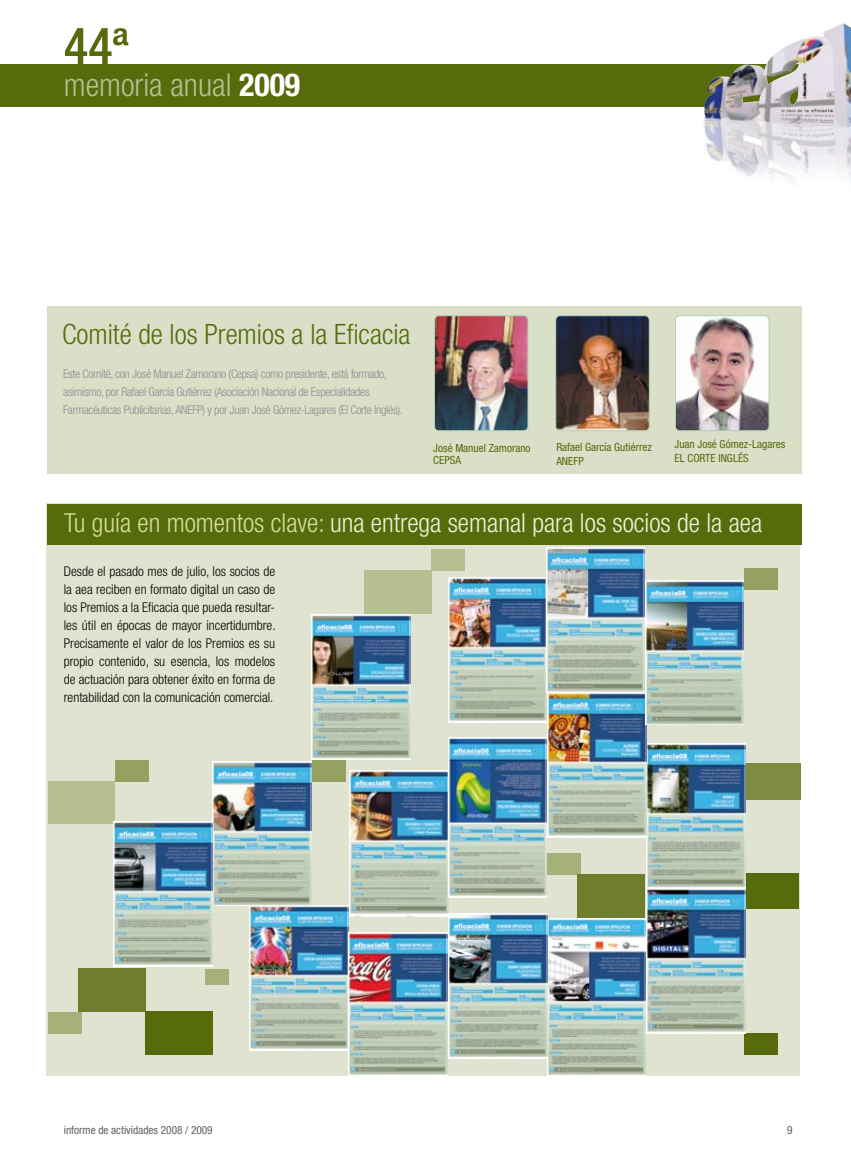
<style>
.page{position:relative;width:851px;height:1170px;background:#fff}
.page>*{position:absolute;margin:0;border:0;box-sizing:border-box;transform-origin:0 0}
.t1{font:500 condensed 50.85px "Helvetica Neue LT Std";color:#576b0d}
.t2{font:300 condensed 31.8px "Helvetica Neue LT Std";color:#b7c093}
.t3{font:300 condensed 28.05px "Helvetica Neue LT Std";color:#576b0d}
.t4{font:300 condensed 26.25px "Helvetica Neue LT Std";color:#eef2d9}
.t5{font:300 condensed 13.5px/18px "Helvetica Neue LT Std";color:#000;text-align:justify}
.t6{font:300 condensed 12px/18px "Helvetica Neue LT Std";letter-spacing:-.025em;color:#8b8d90}
.t7{font:condensed 11.25px/13.5px "Helvetica Neue LT Std";color:#576b0d}
.t8{font:condensed 11.25px "Helvetica Neue LT Std";color:#5f6063}
.s1{font-weight:700;color:#fff}
.s2{color:#d4de99}
</style>
<div class="page">
<div style="left:0;top:64px;width:850px;height:42px;background:#576b0d"></div>
<img style="left:685px;top:23px;width:165px;height:158px">
<div style="left:47px;top:306px;width:754px;height:168px;background:#dadfc7"></div>
<img style="left:557px;top:317px;width:92px;height:113px">
<div style="left:555px;top:315px;width:94px;height:116px;border:1px solid #b3d1b3;border-radius:4px"></div>
<img style="left:436px;top:317px;width:92px;height:113px">
<div style="left:434px;top:315px;width:94px;height:116px;border:1px solid #b3d1b3;border-radius:4px"></div>
<img style="left:677px;top:317px;width:92px;height:113px">
<div style="left:675px;top:315px;width:94px;height:116px;border:1px solid #b3d1b3;border-radius:4px"></div>
<div style="left:47px;top:503px;width:752px;height:573px;background:#dfe3cf"></div>
<div style="left:47px;top:504px;width:754px;height:40px;background:#576b0d"></div>
<div style="left:79px;top:968px;width:67px;height:43px;background:#6e7e2c"></div>
<div style="left:146px;top:1011px;width:67px;height:43px;background:#576b0d"></div>
<div style="left:48px;top:1011px;width:33px;height:22px;background:#a6b079"></div>
<div style="left:205px;top:969px;width:24px;height:15px;background:#a6b079"></div>
<div style="left:115px;top:760px;width:33px;height:21px;background:#95a161"></div>
<div style="left:743px;top:568px;width:34px;height:22px;background:#95a161"></div>
<div style="left:743px;top:1033px;width:34px;height:21px;background:#576b0d"></div>
<div style="left:547px;top:852px;width:34px;height:22px;background:#a6b079"></div>
<div style="left:312px;top:760px;width:33px;height:21px;background:#95a161"></div>
<div style="left:431px;top:549px;width:33px;height:22px;background:#b7c093"></div>
<div style="left:48px;top:781px;width:66px;height:42px;background:#b7c093"></div>
<div style="left:577px;top:873px;width:67px;height:44px;background:#6e7e2c"></div>
<div style="left:365px;top:570px;width:67px;height:43px;background:#b7c093"></div>
<div style="left:744px;top:873px;width:54px;height:35px;background:#576b0d"></div>
<div style="left:744px;top:763px;width:57px;height:37px;background:#7d8c40"></div>
<img style="left:547px;top:917px;width:98px;height:158px">
<img style="left:646px;top:743px;width:99px;height:290px">
<img style="left:249px;top:905px;width:99px;height:145px">
<img style="left:349px;top:932px;width:98px;height:144px">
<img style="left:350px;top:770px;width:98px;height:146px">
<img style="left:448px;top:577px;width:99px;height:145px">
<img style="left:311px;top:614px;width:99px;height:146px">
<img style="left:213px;top:761px;width:98px;height:144px">
<img style="left:448px;top:737px;width:99px;height:160px">
<img style="left:546px;top:547px;width:98px;height:145px">
<img style="left:448px;top:913px;width:99px;height:145px">
<img style="left:547px;top:692px;width:99px;height:145px">
<img style="left:645px;top:580px;width:98px;height:145px">
<img style="left:114px;top:821px;width:98px;height:145px">
<h1 class="t1" style="left:64px;top:16px;width:66px">44ª</h1>
<h2 class="t2" style="left:64px;top:66px;width:238px">memoria anual <span class="s1">2009</span></h2>
<h3 class="t3" style="left:62px;top:318px;width:350px">Comité de los Premios a la Eficacia</h3>
<p class="t6" style="left:63px;top:365px;width:341px">Este Comité, con José Manuel Zamorano (Cepsa) como presidente, está formado, asimismo, por Rafael García Gutiérrez (Asociación Nacional de Especialidades<br>Farmacéuticas Publicitarias, ANEFP) y por Juan José Gómez-Lagares (El Corte Inglés).</p>
<p class="t7" style="left:433px;top:442px;width:99px;line-height:12px">José Manuel Zamorano<br>CEPSA</p>
<p class="t7" style="left:556px;top:440px;width:97px">Rafael García Gutiérrez<br>ANEFP</p>
<p class="t7" style="left:674px;top:437px;width:112px">Juan José Gómez-Lagares<br>EL CORTE INGLÉS</p>
<h3 class="t4" style="left:64px;top:508px;width:699px"><span class="s2">Tu guía en momentos clave:</span> una entrega semanal para los socios de la aea</h3>
<p class="t5" style="left:64px;top:562px;width:213px">Desde el pasado mes de julio, los socios de la aea reciben en formato digital un caso de los Premios a la Eficacia que pueda resultar&shy;les útil en épocas de mayor incertidumbre.<br>Precisamente el valor de los Premios es su propio contenido, su esencia, los modelos de actuación para obtener éxito en forma de rentabilidad con la comunicación comercial.</p>
<p class="t8" style="left:64px;top:1123px;width:150px">informe de actividades 2008 / 2009</p>
<p class="t8" style="left:787px;top:1123px;width:7px">9</p>
</div>
